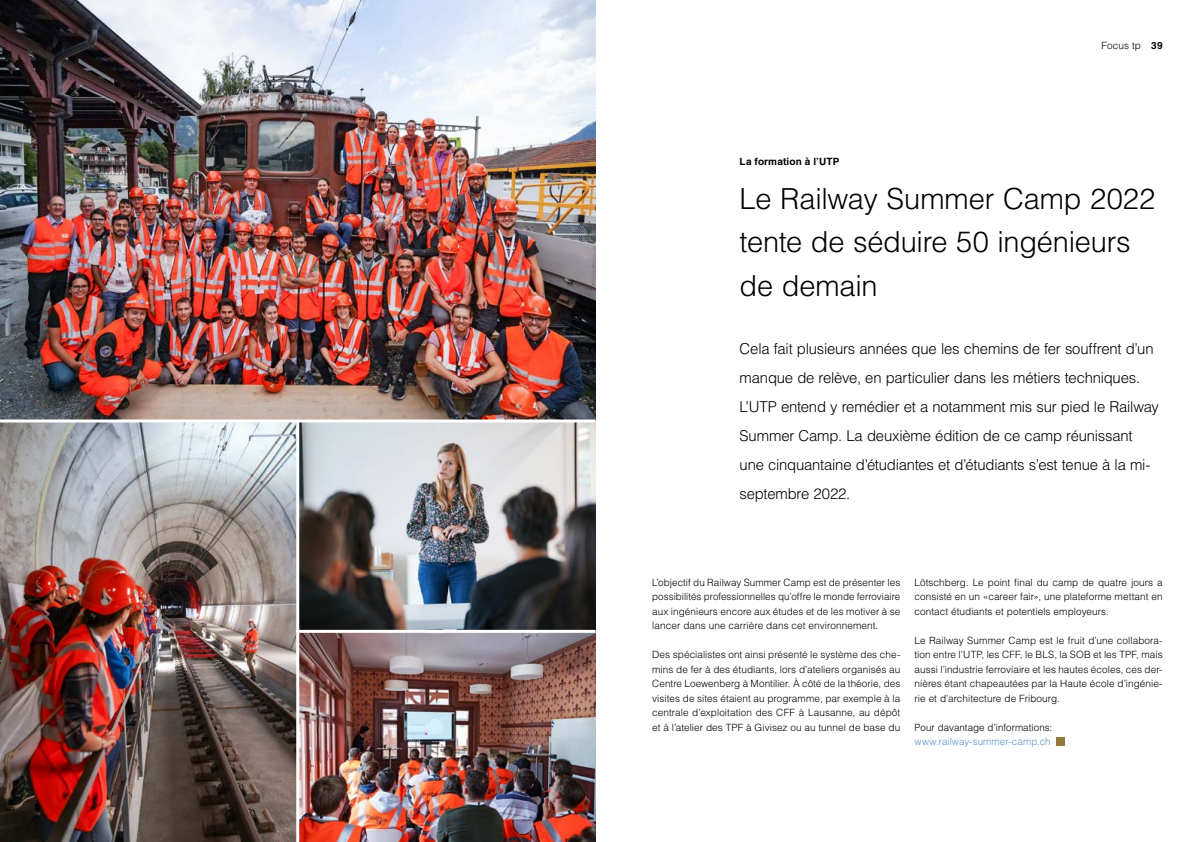
<style>
.page{position:relative;width:1191px;height:842px;background:#fff}
.page>*{position:absolute;margin:0;border:0;box-sizing:border-box;transform-origin:0 0}
.t1{font:300 29px/43.5px "Helvetica LT Std";letter-spacing:-.005em;color:#000}
.t2{font:300 15px/29px "Helvetica LT Std";letter-spacing:-.015em;color:#000}
.t3{font:300 10px/14.5px "Helvetica LT Std";letter-spacing:.005em;color:#000;text-align:justify}
.t4{font:300 10px "Helvetica LT Std";letter-spacing:.01em;color:#5f91c9}
.t5{font:700 10px "Helvetica LT Std";letter-spacing:.015em;color:#000}
.s1{font-weight:700}
</style>
<div class="page">
<img style="left:0;top:0;width:595px;height:419px">
<img style="left:0;top:422px;width:296px;height:420px">
<img style="left:299px;top:422px;width:296px;height:208px">
<img style="left:299px;top:633px;width:296px;height:209px">
<div style="left:1056px;top:737px;width:8px;height:8px;background:#94793a"></div>
<p class="t3" style="left:1101px;top:38px;width:63px">Focus tp <span class="s1">39</span></p>
<p class="t5" style="left:739px;top:156px;width:101px">La formation à l’UTP</p>
<h1 class="t1" style="left:739px;top:177px;width:417px">Le Railway Summer Camp 2022 tente de séduire 50 ingénieurs de demain</h1>
<p class="t2" style="left:739px;top:334px;width:421px">Cela fait plusieurs années que les chemins de fer souffrent d’un manque de relève, en particulier dans les métiers techniques.<br>L’UTP entend y remédier et a notamment mis sur pied le Railway Summer Camp. La deuxième édition de ce camp réunissant une cinquantaine d’étudiantes et d’étudiants s’est tenue à la mi&shy;septembre 2022.</p>
<p class="t3" style="left:652px;top:575px;width:250px">L’objectif du Railway Summer Camp est de présenter les possibilités professionnelles qu’offre le monde ferroviaire aux ingénieurs encore aux études et de les motiver à se lancer dans une carrière dans cet environnement.</p>
<p class="t3" style="left:652px;top:647px;width:250px">Des spécialistes ont ainsi présenté le système des che&shy;mins de fer à des étudiants, lors d’ateliers organisés au Centre Loewenberg à Montilier. À côté de la théorie, des visites de sites étaient au programme, par exemple à la centrale d’exploitation des CFF à Lausanne, au dépôt et à l’atelier des TPF à Givisez ou au tunnel de base du</p>
<p class="t3" style="left:914px;top:575px;width:250px">Lötschberg. Le point final du camp de quatre jours a consisté en un «career fair», une plateforme mettant en contact étudiants et potentiels employeurs.</p>
<p class="t3" style="left:914px;top:633px;width:250px">Le Railway Summer Camp est le fruit d’une collabora&shy;tion entre l’UTP, les CFF, le BLS, la SOB et les TPF, mais aussi l’industrie ferroviaire et les hautes écoles, ces der&shy;nières étant chapeautées par la Haute école d’ingénie&shy;rie et d’architecture de Fribourg.</p>
<p class="t3" style="left:914px;top:720px;width:139px">Pour davantage d’informations:</p>
<p class="t4" style="left:914px;top:736px;width:138px">www.railway-summer-camp.ch</p>
</div>
